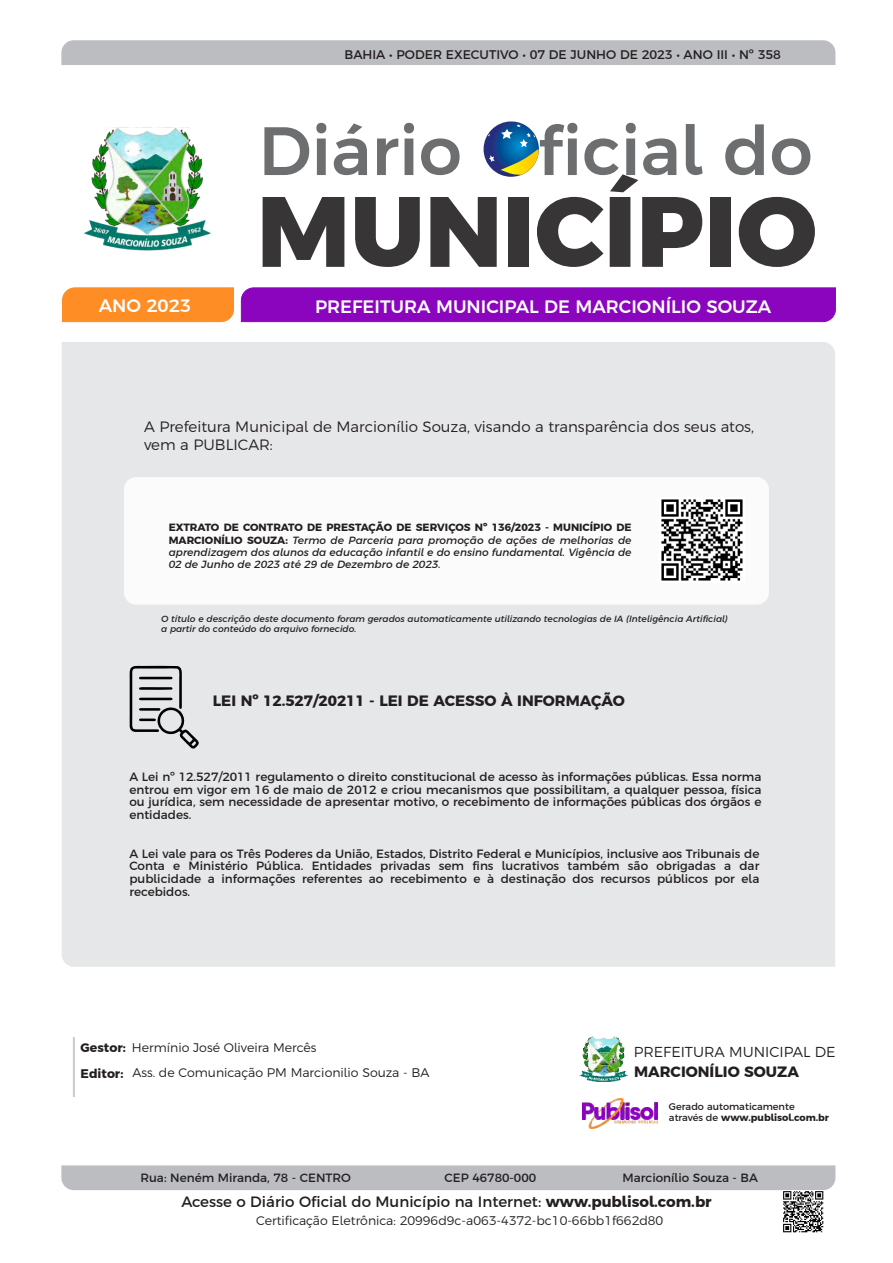
<style>
.page{position:relative;width:893px;height:1263px;background:#fff}
.page>*{position:absolute;margin:0;border:0;box-sizing:border-box;transform-origin:0 0}
.t1{font:800 99.6px "Argentum Sans";color:#383536}
.t2{font:500 68.25px "Argentum Sans";color:#6d6e70}
.t3{font:500 18px "Argentum Sans";color:#fff}
.t4{font:300 15px/17.2px "Argentum Sans";color:#231f20}
.t5{font:15px "Argentum Sans";color:#231f20}
.t6{font:700 15px "Argentum Sans";color:#231f20}
.t7{font:300 14.4px "Argentum Sans";color:#231f20}
.t8{font:300 12.45px "Argentum Sans";color:#231f20}
.t9{font:12.45px "Argentum Sans";color:#231f20}
.t10{font:700 12.45px/26.2px "Argentum Sans";color:#231f20}
.t11{font:12px/12.6px "Argentum Sans";color:#231f20;text-align:justify}
.t12{font:italic 10.5px/12px "Argentum Sans";color:#231f20;text-align:justify}
.t13{font:9.75px/10.2px "Argentum Sans";color:#231f20}
.t14{font:italic 9px/10.4px "Argentum Sans";color:#231f20}
.s1{font-weight:700;font-style:normal}
.s2{font-weight:700}
</style>
<div class="page">
<div style="left:61px;top:40px;width:774px;height:25px;background:#bbbdc0"></div>
<div style="left:61px;top:1165px;width:774px;height:25px;background:#bbbdc0"></div>
<div style="left:62px;top:342px;width:773px;height:625px;background:#e6e7e8"></div>
<div style="left:73px;top:1037px;width:2px;height:60px;background:#a7a9ac;border:1px solid #ccc"></div>
<div style="left:124px;top:477px;width:645px;height:128px;background:#fbfbfb;border-radius:12px"></div>
<svg style="left:484px;top:121px;width:55px;height:56px"></svg>
<div style="left:241px;top:287px;width:595px;height:35px;background:#8b05be"></div>
<div style="left:62px;top:287px;width:172px;height:35px;background:#fe8d25"></div>
<svg style="left:129px;top:665px;width:72px;height:84px;background:#babbbc"></svg>
<img style="left:83px;top:127px;width:128px;height:124px">
<img style="left:579px;top:1036px;width:49px;height:46px">
<img style="left:583px;top:1098px;width:74px;height:30px">
<img style="left:661px;top:499px;width:82px;height:82px">
<img style="left:783px;top:1191px;width:41px;height:42px">
<p class="t9" style="left:344px;top:47px;width:438px">BAHIA • PODER EXECUTIVO • 07 DE JUNHO DE 2023 • ANO III • Nº 358</p>
<h2 class="t2" style="left:259px;top:109px;width:555px">Diário Oficial do</h2>
<h1 class="t1" style="left:257px;top:169px;width:562px">MUNICÍPIO</h1>
<h3 class="t3" style="left:99px;top:295px;width:94px">ANO 2023</h3>
<h3 class="t3" style="left:315px;top:295px;width:458px">PREFEITURA MUNICIPAL DE MARCIONÍLIO SOUZA</h3>
<p class="t4" style="left:144px;top:418px;width:611px">A Prefeitura Municipal de Marcionílio Souza, visando a transparência dos seus atos, vem a PUBLICAR:</p>
<p class="t12" style="left:169px;top:523px;width:464px"><span class="s1">EXTRATO DE CONTRATO DE PRESTAÇÃO DE SERVIÇOS Nº 136/2023 - MUNICÍPIO DE MARCIONÍLIO SOUZA:</span> Termo de Parceria para promoção de ações de melhorias de aprendizagem dos alunos da educação infantil e do ensino fundamental. Vigência de 02 de Junho de 2023 até 29 de Dezembro de 2023.</p>
<p class="t14" style="left:161px;top:614px;width:568px">O título e descrição deste documento foram gerados automaticamente utilizando tecnologias de IA (Inteligência Artificial) a partir do conteúdo do arquivo fornecido.</p>
<p class="t6" style="left:213px;top:691px;width:413px">LEI Nº 12.527/20211 - LEI DE ACESSO À INFORMAÇÃO</p>
<p class="t11" style="left:129px;top:770px;width:633px">A Lei nº 12.527/2011 regulamento o direito constitucional de acesso às informações públicas. Essa norma entrou em vigor em 16 de maio de 2012 e criou mecanismos que possibilitam, a qualquer pessoa, física ou jurídica, sem necessidade de apresentar motivo, o recebimento de informações públicas dos órgãos e entidades.</p>
<p class="t11" style="left:129px;top:847px;width:631px">A Lei vale para os Três Poderes da União, Estados, Distrito Federal e Municípios, inclusive aos Tribunais de Conta e Ministério Pública. Entidades privadas sem fins lucrativos também são obrigadas a dar publicidade a informações referentes ao recebimento e à destinação dos recursos públicos por ela recebidos.</p>
<p class="t8" style="left:132px;top:1040px;width:186px">Hermínio José Oliveira Mercês</p>
<p class="t10" style="left:81px;top:1034px;width:47px">Gestor:<br>Editor:</p>
<p class="t8" style="left:132px;top:1065px;width:299px">Ass. de Comunicação PM Marcionilio Souza - BA</p>
<p class="t7" style="left:634px;top:1043px;width:203px">PREFEITURA MUNICIPAL DE</p>
<p class="t6" style="left:634px;top:1062px;width:166px">MARCIONÍLIO SOUZA</p>
<p class="t13" style="left:669px;top:1102px;width:162px">Gerado automaticamente através de <span class="s2">www.publisol.com.br</span></p>
<p class="t11" style="left:140px;top:1171px;width:212px">Rua: Neném Miranda, 78 - CENTRO</p>
<p class="t11" style="left:445px;top:1171px;width:93px">CEP 46780-000</p>
<p class="t11" style="left:623px;top:1171px;width:137px">Marcionílio Souza - BA</p>
<p class="t5" style="left:181px;top:1193px;width:532px">Acesse o Diário Oficial do Município na Internet: <span class="s2">www.publisol.com.br</span></p>
<p class="t8" style="left:256px;top:1213px;width:409px">Certificação Eletrônica: 20996d9c-a063-4372-bc10-66bb1f662d80</p>
</div>
